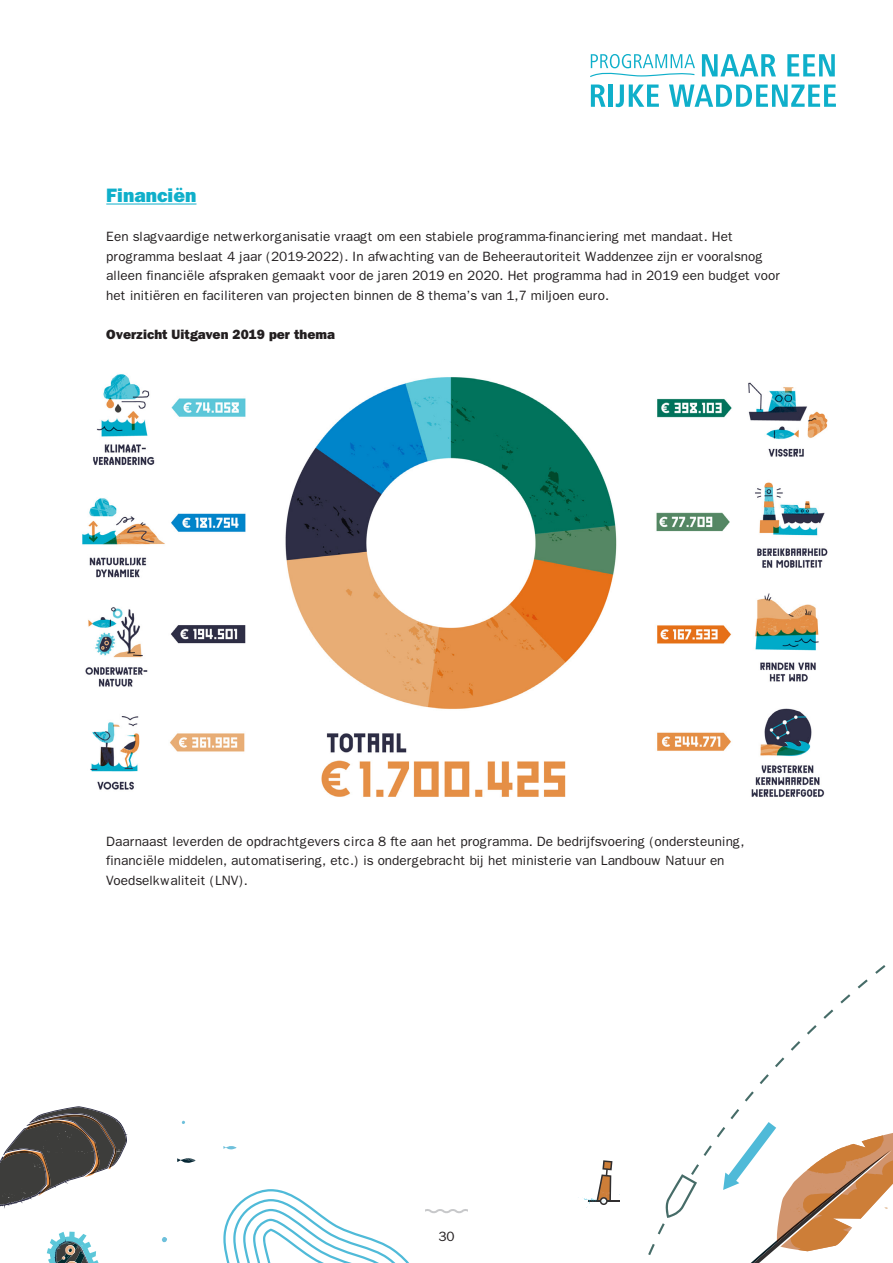
<style>
.page{position:relative;width:893px;height:1263px;background:#fff}
.page>*{position:absolute;margin:0;border:0;box-sizing:border-box;transform-origin:0 0}
.H2_Tussenkop_13{font:800 19.5px "Franklin Gothic";color:#0fafca}
.t1{font:13.5px/19.5px "Franklin Gothic";color:#231f20}
.t2{font:800 13.5px "Franklin Gothic";color:#231f20}
</style>
<div class="page">
<svg style="left:702px;top:54px;width:74px;height:22px"></svg>
<svg style="left:787px;top:54px;width:48px;height:22px"></svg>
<svg style="left:591px;top:85px;width:14px;height:22px"></svg>
<hr style="left:609px;top:85px;width:4px;height:22px;background:#0fafca">
<svg style="left:616px;top:85px;width:43px;height:22px"></svg>
<svg style="left:669px;top:85px;width:167px;height:22px"></svg>
<svg style="left:590px;top:54px;width:105px;height:23px"></svg>
<hr style="left:106px;top:204px;width:90px;height:1px;background:#0fafca">
<img style="left:82px;top:374px;width:746px;height:423px">
<svg style="left:648px;top:965px;width:238px;height:290px"></svg>
<svg style="left:665px;top:1174px;width:32px;height:44px"></svg>
<svg style="left:578px;top:1160px;width:42px;height:48px"></svg>
<svg style="left:723px;top:1122px;width:170px;height:141px"></svg>
<svg style="left:0;top:1106px;width:128px;height:103px"></svg>
<svg style="left:223px;top:1189px;width:245px;height:74px"></svg>
<svg style="left:177px;top:1158px;width:19px;height:5px"></svg>
<svg style="left:223px;top:1146px;width:14px;height:4px"></svg>
<svg style="left:162px;top:1237px;width:5px;height:5px"></svg>
<svg style="left:47px;top:1232px;width:52px;height:31px"></svg>
<p class="H2_Tussenkop_13" style="left:106px;top:184px;width:92px">Financiën</p>
<p class="t1" style="left:106px;top:227px;width:675px">Een slagvaardige netwerkorganisatie vraagt om een stabiele programma-financiering met mandaat. Het programma beslaat 4 jaar (2019-2022). In afwachting van de Beheerautoriteit Waddenzee zijn er vooralsnog alleen financiële afspraken gemaakt voor de jaren 2019 en 2020. Het programma had in 2019 een budget voor het initiëren en faciliteren van projecten binnen de 8 thema’s van 1,7 miljoen euro.</p>
<p class="t2" style="left:106px;top:326px;width:230px">Overzicht Uitgaven 2019 per thema</p>
<p class="t1" style="left:106px;top:831px;width:640px">Daarnaast leverden de opdrachtgevers circa 8 fte aan het programma. De bedrijfsvoering (ondersteuning, financiële middelen, automatisering, etc.) is ondergebracht bij het ministerie van Landbouw Natuur en<br>Voedselkwaliteit (LNV).</p>
<p class="t1" style="left:438px;top:1226px;width:18px">30</p>
</div>
